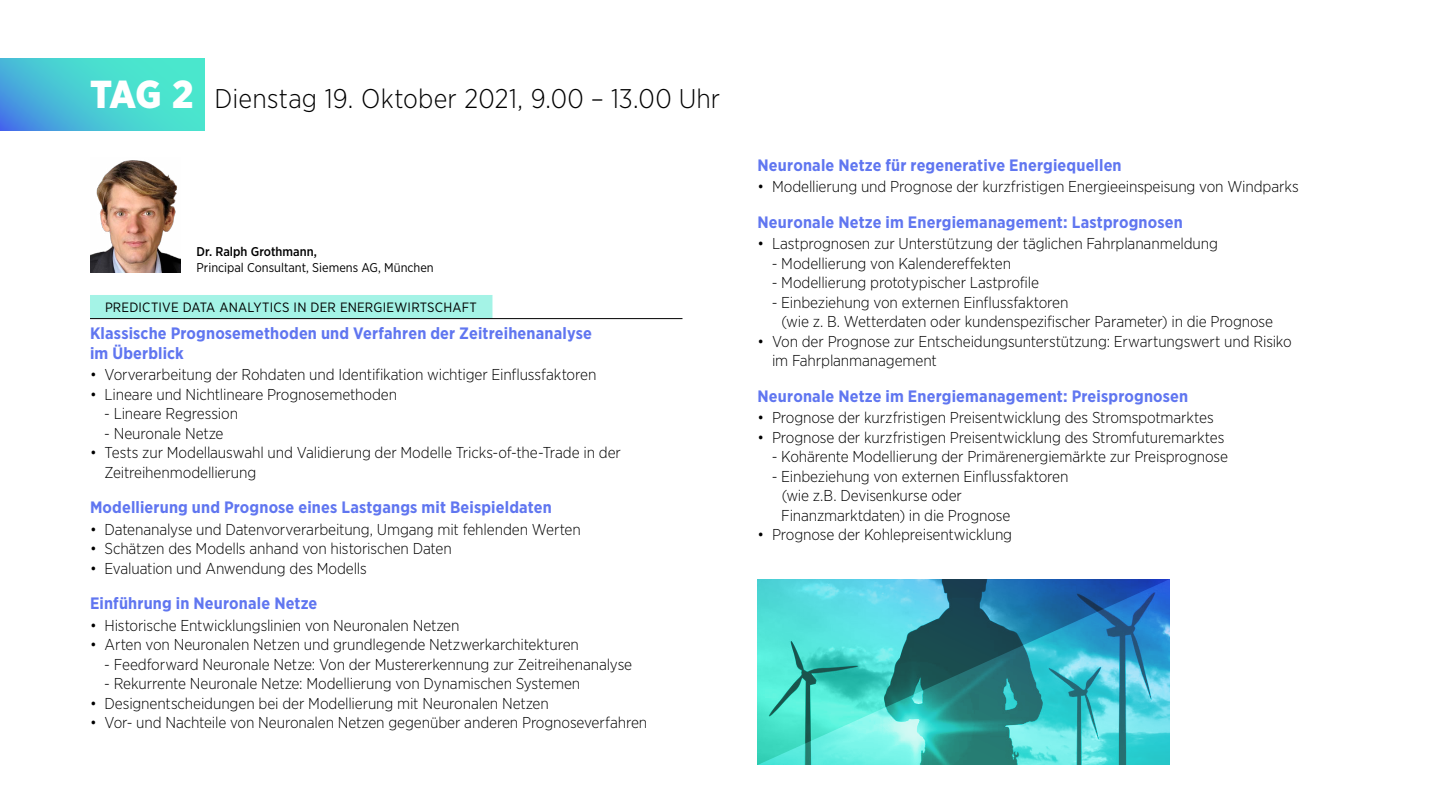
<style>
.page{position:relative;width:1440px;height:810px;background:#fff}
.page>*{position:absolute;margin:0;border:0;box-sizing:border-box;transform-origin:0 0}
.t1{font:300 27px "Gotham Narrow";letter-spacing:.01em;color:#000}
.t2{font:700 16.5px/19.5px "Gotham Narrow";letter-spacing:.01em;color:#6076f0}
.t3{font:300 15.75px/19.5px "Gotham Narrow";letter-spacing:-.01em;color:#000}
.t4{font:13.5px "Gotham Narrow";letter-spacing:.015em;color:#000}
.t5{font:12.75px "Gotham Narrow";color:#000}
.t6{font:500 12.75px "Gotham Narrow";color:#000}
.s1{font-weight:900;font-size:39px;color:#fff}
</style>
<div class="page">
<svg style="left:0;top:59px;width:205px;height:71px;background:#48cbd3"></svg>
<div style="left:90px;top:295px;width:402px;height:23px;background:#a4f3e6"></div>
<hr style="left:90px;top:318px;width:592px;height:1px;background:#000">
<img style="left:90px;top:160px;width:90px;height:112px">
<svg style="left:758px;top:579px;width:412px;height:186px;background:#40aeb9"></svg>
<h1 class="t1" style="left:90px;top:82px;width:632px"><span class="s1">TAG 2</span> Dienstag 19. Oktober 2021, 9.00 – 13.00 Uhr</h1>
<p class="t6" style="left:197px;top:243px;width:122px">Dr. Ralph Grothmann,</p>
<p class="t5" style="left:197px;top:259px;width:239px">Principal Consultant, Siemens AG, München</p>
<p class="t4" style="left:105px;top:299px;width:373px">PREDICTIVE DATA ANALYTICS IN DER ENERGIEWIRTSCHAFT</p>
<p class="t2" style="left:90px;top:324px;width:503px">Klassische Prognosemethoden und Verfahren der Zeitreihenanalyse im Überblick</p>
<p class="t3" style="left:90px;top:365px;width:508px">• Vorverarbeitung der Rohdaten und Identifikation wichtiger Einflussfaktoren</p>
<p class="t3" style="left:90px;top:384px;width:309px">• Lineare und Nichtlineare Prognosemethoden</p>
<p class="t3" style="left:104px;top:404px;width:135px">- Lineare Regression</p>
<p class="t3" style="left:104px;top:423px;width:121px">- Neuronale Netze</p>
<p class="t3" style="left:105px;top:443px;width:518px;text-indent:-15px">• Tests zur Modellauswahl und Validierung der Modelle Tricks-of-the-Trade in der<br>Zeitreihenmodellierung</p>
<p class="t2" style="left:90px;top:498px;width:463px">Modellierung und Prognose eines Lastgangs mit Beispieldaten</p>
<p class="t3" style="left:90px;top:519px;width:492px">• Datenanalyse und Datenvorverarbeitung, Umgang mit fehlenden Werten</p>
<p class="t3" style="left:90px;top:539px;width:363px">• Schätzen des Modells anhand von historischen Daten</p>
<p class="t3" style="left:90px;top:558px;width:278px">• Evaluation und Anwendung des Modells</p>
<p class="t2" style="left:90px;top:594px;width:229px">Einführung in Neuronale Netze</p>
<p class="t3" style="left:90px;top:615px;width:371px">• Historische Entwicklungslinien von Neuronalen Netzen</p>
<p class="t3" style="left:90px;top:635px;width:490px">• Arten von Neuronalen Netzen und grundlegende Netzwerkarchitekturen</p>
<p class="t3" style="left:104px;top:654px;width:529px">- Feedforward Neuronale Netze: Von der Mustererkennung zur Zeitreihenanalyse</p>
<p class="t3" style="left:104px;top:674px;width:478px">- Rekurrente Neuronale Netze: Modellierung von Dynamischen Systemen</p>
<p class="t3" style="left:90px;top:693px;width:460px">• Designentscheidungen bei der Modellierung mit Neuronalen Netzen</p>
<p class="t3" style="left:90px;top:713px;width:559px">• Vor- und Nachteile von Neuronalen Netzen gegenüber anderen Prognoseverfahren</p>
<p class="t2" style="left:758px;top:155px;width:366px">Neuronale Netze für regenerative Energiequellen</p>
<p class="t3" style="left:758px;top:177px;width:543px">• Modellierung und Prognose der kurzfristigen Energieeinspeisung von Windparks</p>
<p class="t2" style="left:758px;top:212px;width:427px">Neuronale Netze im Energiemanagement: Lastprognosen</p>
<p class="t3" style="left:758px;top:234px;width:462px">• Lastprognosen zur Unterstützung der täglichen Fahrplananmeldung</p>
<p class="t3" style="left:772px;top:253px;width:241px">- Modellierung von Kalendereffekten</p>
<p class="t3" style="left:772px;top:273px;width:269px">- Modellierung prototypischer Lastprofile</p>
<p class="t3" style="left:782px;top:292px;width:493px;text-indent:-10px">- Einbeziehung von externen Einflussfaktoren<br>(wie z. B. Wetterdaten oder kundenspezifischer Parameter) in die Prognose</p>
<p class="t3" style="left:772px;top:331px;width:521px;text-indent:-15px">• Von der Prognose zur Entscheidungsunterstützung: Erwartungswert und Risiko im Fahrplanmanagement</p>
<p class="t2" style="left:758px;top:386px;width:432px">Neuronale Netze im Energiemanagement: Preisprognosen</p>
<p class="t3" style="left:758px;top:408px;width:458px">• Prognose der kurzfristigen Preisentwicklung des Stromspotmarktes</p>
<p class="t3" style="left:758px;top:427px;width:468px">• Prognose der kurzfristigen Preisentwicklung des Stromfuturemarktes</p>
<p class="t3" style="left:772px;top:447px;width:458px">- Kohärente Modellierung der Primärenergiemärkte zur Preisprognose</p>
<p class="t3" style="left:781px;top:466px;width:289px;text-indent:-10px">- Einbeziehung von externen Einflussfaktoren (wie z.B. Devisenkurse oder<br>Finanzmarktdaten) in die Prognose</p>
<p class="t3" style="left:758px;top:525px;width:256px">• Prognose der Kohlepreisentwicklung</p>
</div>
